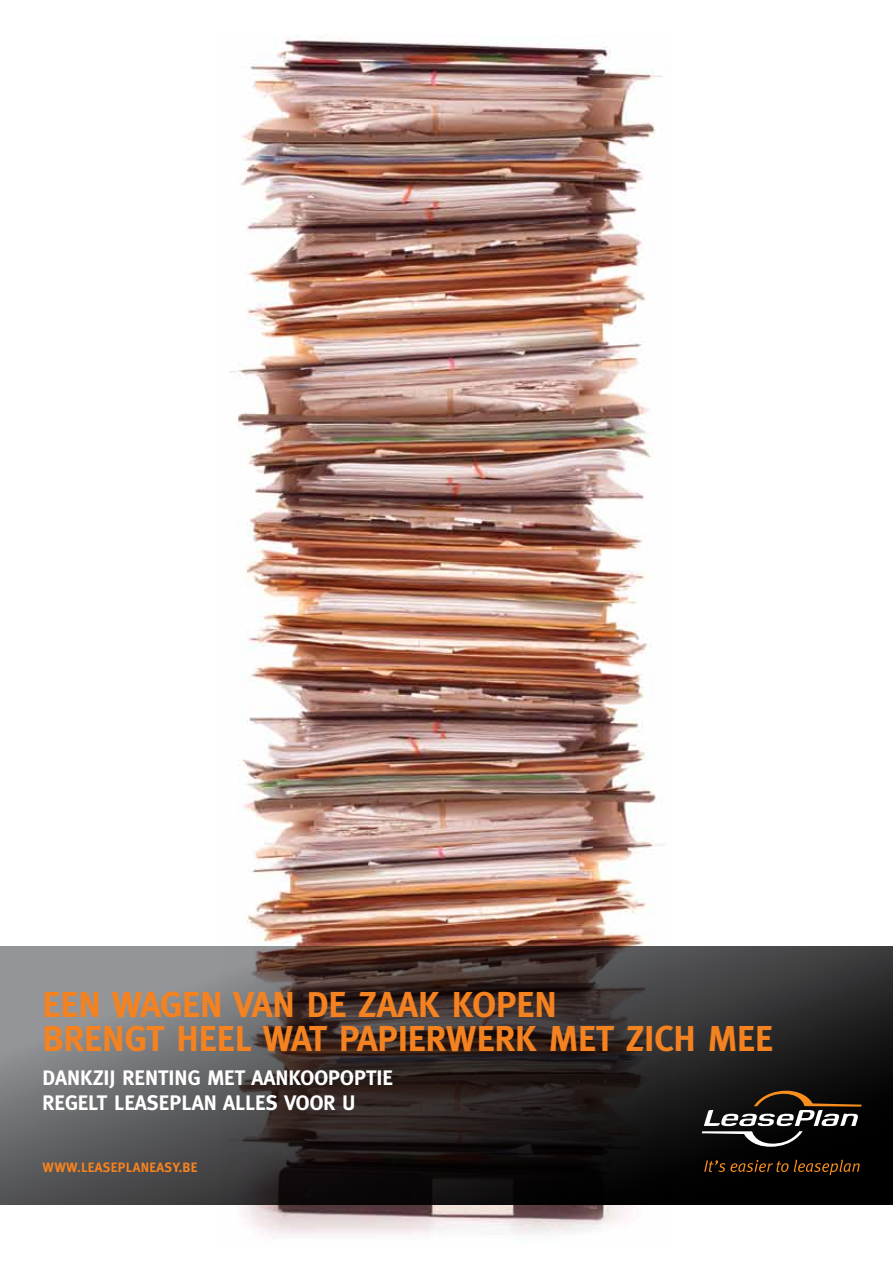
<style>
.page{position:relative;width:893px;height:1263px;background:#fff}
.page>*{position:absolute;margin:0;border:0;box-sizing:border-box;transform-origin:0 0}
.t1{font:700 36px/34.5px "Meta";color:#f58220}
.t2{font:700 21px/25.2px "Meta";color:#fff}
.t3{font:700 13.5px "Meta";letter-spacing:.02em;color:#f58220}
</style>
<div class="page">
<img style="left:221px;top:36px;width:451px;height:1199px">
<svg style="left:0;top:946px;width:893px;height:258px;background:#3e3a3a"></svg>
<svg style="left:702px;top:1091px;width:160px;height:56px;background:#37332f"></svg>
<svg style="left:794px;top:1159px;width:66px;height:16px"></svg>
<svg style="left:704px;top:1160px;width:84px;height:12px"></svg>
<p class="t1" style="left:43px;top:987px;width:712px">EEN WAGEN VAN DE ZAAK KOPEN<br>BRENGT HEEL WAT PAPIERWERK MET ZICH MEE</p>
<p class="t2" style="left:43px;top:1065px;width:350px">DANKZIJ RENTING MET AANKOOPOPTIE<br>REGELT LEASEP LAN ALLES VOOR U</p>
<p class="t3" style="left:43px;top:1159px;width:157px">WWW.LEASEPLANEASY.BE</p>
</div>
